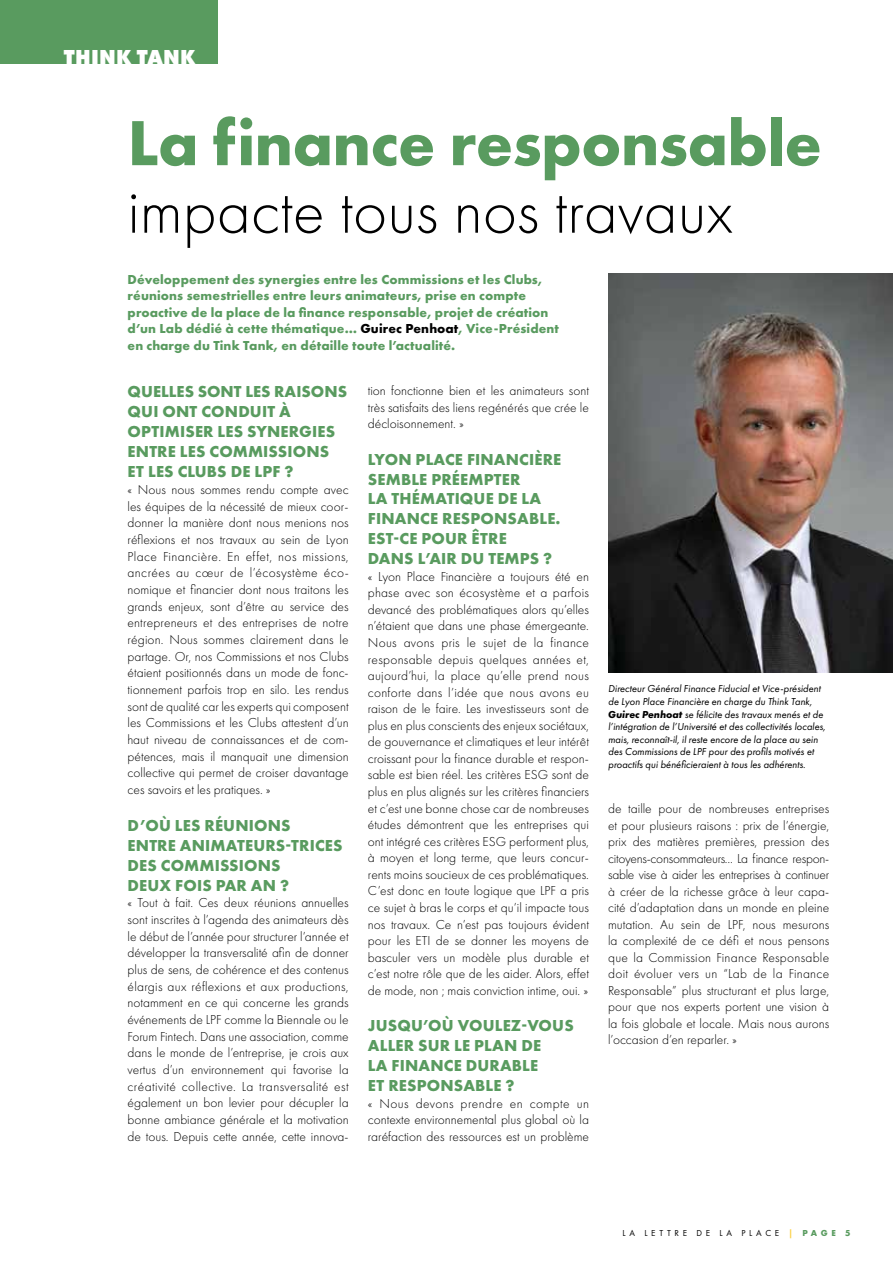
<style>
.page{position:relative;width:893px;height:1263px;background:#fff}
.page>*{position:absolute;margin:0;border:0;box-sizing:border-box;transform-origin:0 0}
.t1{font:300 66px "Futura PT";color:#000}
.t2{font:700 66px "Futura PT";letter-spacing:-.01em;color:#599b5f}
.t3{font:800 21px "Futura PT";letter-spacing:.01em;color:#fff}
.t4{font:700 16.5px/19.8px "Futura PT";letter-spacing:.01em;color:#599b5f}
.t5{font:300 13.5px/16.5px "Futura PT";color:#000;text-align:justify}
.t6{font:700 13.5px/16.5px "Futura PT";letter-spacing:.01em;color:#599b5f}
.t7{font:italic 10.5px/12.6px "Futura PT";color:#000}
.t8{font:9px "Futura PT";letter-spacing:.41em;color:#000}
.s1{color:#000}
.s2{font-weight:700}
.s3{font-weight:700;color:#fcd147}
.s4{font-weight:700;color:#599b5f}
</style>
<div class="page">
<div style="left:0;top:0;width:218px;height:64px;background:#599b5f"></div>
<img style="left:608px;top:274px;width:285px;height:399px">
<h2 class="t3" style="left:64px;top:43px;width:133px">THINK TANK</h2>
<h1 class="t2" style="left:128px;top:101px;width:696px">La finance responsable</h1>
<h1 class="t1" style="left:128px;top:173px;width:607px">impacte tous nos travaux</h1>
<p class="t6" style="left:128px;top:271px;width:433px">Développement des synergies entre les Commissions et les Clubs, réunions semestrielles entre leurs animateurs, prise en compte proactive de la place de la finance responsable, projet de création d’un Lab dédié à cette thématique… <span class="s1">Guirec Penhoat</span>, Vice-Président en charge du Tink Tank, en détaille toute l’actualité.</p>
<p class="t4" style="left:128px;top:381px;width:221px">QUELLES SONT LES RAISONS<br>QUI ONT CONDUIT À<br>OPTIMISER LES SYNERGIES<br>ENTRE LES COMMISSIONS<br>ET LES CLUBS DE LPF ?</p>
<p class="t5" style="left:128px;top:481px;width:223px">« Nous nous sommes rendu compte avec les équipes de la nécessité de mieux coor&shy;donner la manière dont nous menions nos réflexions et nos travaux au sein de Lyon Place Financière. En effet, nos missions, ancrées au cœur de l’écosystème éco&shy;nomique et financier dont nous traitons les grands enjeux, sont d’être au service des entrepreneurs et des entreprises de notre région. Nous sommes clairement dans le partage. Or, nos Commissions et nos Clubs étaient positionnés dans un mode de fonc&shy;tionnement parfois trop en silo. Les rendus sont de qualité car les experts qui composent les Commissions et les Clubs attestent d’un haut niveau de connaissances et de com&shy;pétences, mais il manquait une dimension collective qui permet de croiser davantage ces savoirs et les pratiques. »</p>
<p class="t4" style="left:128px;top:815px;width:216px">D’OÙ LES RÉUNIONS<br>ENTRE ANIMATEURS-TRICES<br>DES COMMISSIONS<br>DEUX FOIS PAR AN ?</p>
<p class="t5" style="left:128px;top:895px;width:223px">« Tout à fait. Ces deux réunions annuelles sont inscrites à l’agenda des animateurs dès le début de l’année pour structurer l’année et développer la transversalité afin de donner plus de sens, de cohérence et des contenus élargis aux réflexions et aux productions, notamment en ce qui concerne les grands événements de LPF comme la Biennale ou le Forum Fintech. Dans une association, comme dans le monde de l’entreprise, je crois aux vertus d’un environnement qui favorise la créativité collective. La transversalité est également un bon levier pour décupler la bonne ambiance générale et la motivation de tous. Depuis cette année, cette innova-</p>
<p class="t5" style="left:368px;top:383px;width:223px">tion fonctionne bien et les animateurs sont très satisfaits des liens regénérés que crée le décloisonnement. »</p>
<p class="t4" style="left:368px;top:449px;width:195px">LYON PLACE FINANCIÈRE<br>SEMBLE PRÉEMPTER<br>LA THÉMATIQUE DE LA<br>FINANCE RESPONSABLE.<br>EST-CE POUR ÊTRE<br>DANS L’AIR DU TEMPS ?</p>
<p class="t5" style="left:368px;top:568px;width:223px">« Lyon Place Financière a toujours été en phase avec son écosystème et a parfois devancé des problématiques alors qu’elles n’étaient que dans une phase émergeante.<br>Nous avons pris le sujet de la finance responsable depuis quelques années et, aujourd’hui, la place qu’elle prend nous conforte dans l’idée que nous avons eu raison de le faire. Les investisseurs sont de plus en plus conscients des enjeux sociétaux, de gouvernance et climatiques et leur intérêt croissant pour la finance durable et respon&shy;sable est bien réel. Les critères ESG sont de plus en plus alignés sur les critères financiers et c’est une bonne chose car de nombreuses études démontrent que les entreprises qui ont intégré ces critères ESG performent plus, à moyen et long terme, que leurs concur&shy;rents moins soucieux de ces problématiques.<br>C’est donc en toute logique que LPF a pris ce sujet à bras le corps et qu’il impacte tous nos travaux. Ce n’est pas toujours évident pour les ETI de se donner les moyens de basculer vers un modèle plus durable et c’est notre rôle que de les aider. Alors, effet de mode, non ; mais conviction intime, oui. »</p>
<p class="t4" style="left:368px;top:1015px;width:207px">JUSQU’OÙ VOULEZ-VOUS<br>ALLER SUR LE PLAN DE<br>LA FINANCE DURABLE<br>ET RESPONSABLE ?</p>
<p class="t5" style="left:368px;top:1095px;width:223px">« Nous devons prendre en compte un contexte environnemental plus global où la raréfaction des ressources est un problème</p>
<p class="t7" style="left:608px;top:682px;width:219px">Directeur Général Finance Fiducial et Vice-président de Lyon Place Financière en charge du Think Tank, <span class="s2">Guirec Penhoat</span> se félicite des travaux menés et de l’intégration de l’Université et des collectivités locales, mais, reconnaît-il, il reste encore de la place au sein des Commissions de LPF pour des profils motivés et proactifs qui bénéficieraient à tous les adhérents.</p>
<p class="t5" style="left:608px;top:801px;width:223px">de taille pour de nombreuses entreprises et pour plusieurs raisons : prix de l’énergie, prix des matières premières, pression des citoyens-consommateurs… La finance respon&shy;sable vise à aider les entreprises à continuer à créer de la richesse grâce à leur capa&shy;cité d’adaptation dans un monde en pleine mutation. Au sein de LPF, nous mesurons la complexité de ce défi et nous pensons que la Commission Finance Responsable doit évoluer vers un “Lab de la Finance Responsable” plus structurant et plus large, pour que nos experts portent une vision à la fois globale et locale. Mais nous aurons l’occasion d’en reparler. »</p>
<p class="t8" style="left:622px;top:1227px;width:229px">LA LETTRE DE LA PLACE <span class="s3">|</span> <span class="s4">PAGE 5</span></p>
</div>
